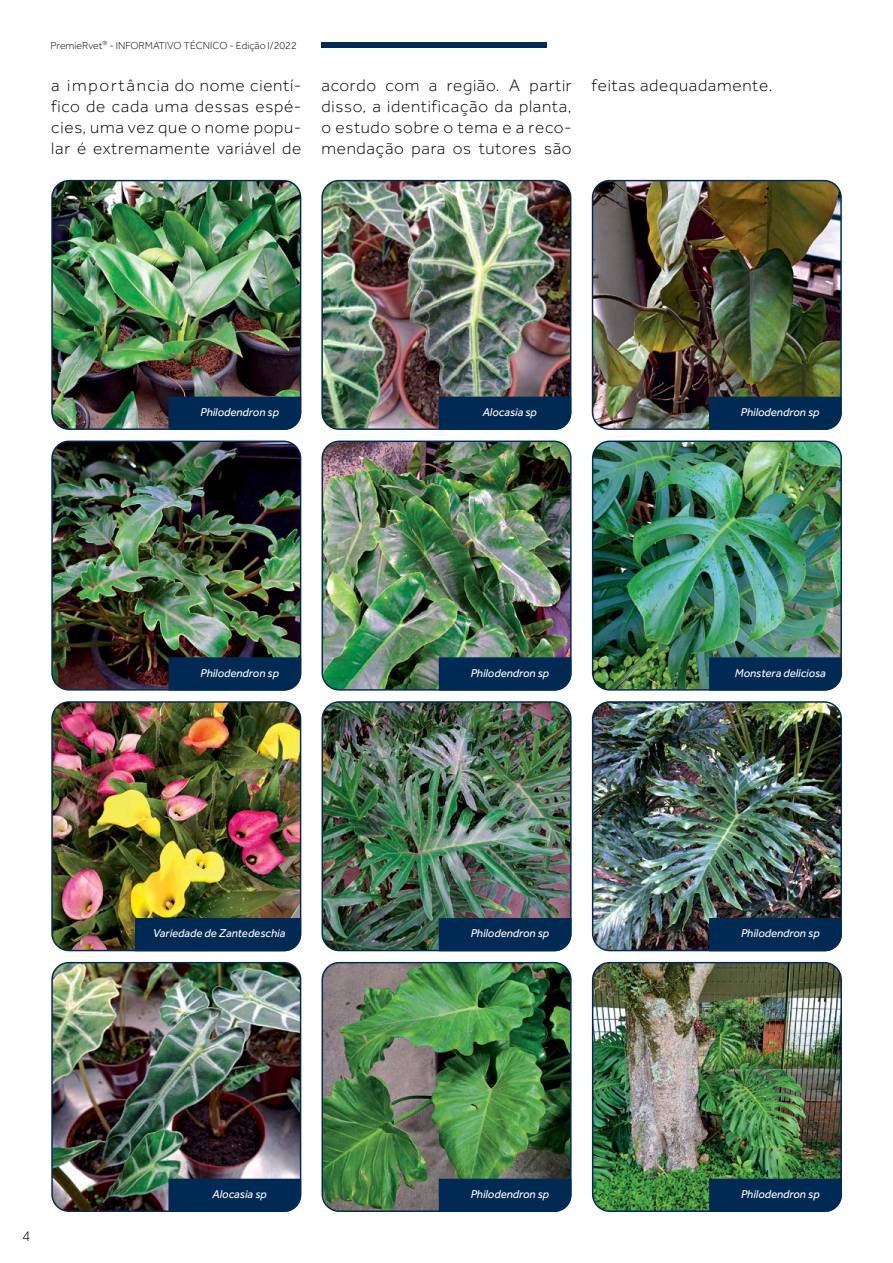
<style>
.page{position:relative;width:893px;height:1263px;background:#fff}
.page>*{position:absolute;margin:0;border:0;box-sizing:border-box;transform-origin:0 0}
.t1{font:300 17.25px/21px "Effra";letter-spacing:.04em;color:#000;text-align:justify}
.t2{font:300 15px "Effra";color:#000}
.t3{font:italic 11.7px "Effra";color:#fff}
.t4{font:300 10.5px "Effra";color:#000}
</style>
<div class="page">
<div style="left:321px;top:42px;width:226px;height:6px;background:#002a54"></div>
<img style="left:53px;top:181px;width:248px;height:247px">
<div style="left:51px;top:180px;width:250px;height:250px;border:1px solid #002a54;border-radius:17px"></div>
<div style="left:168px;top:397px;width:133px;height:33px;background:#002a54"></div>
<img style="left:53px;top:441px;width:248px;height:248px">
<div style="left:51px;top:441px;width:250px;height:250px;border:1px solid #002a54;border-radius:17px"></div>
<svg style="left:168px;top:657px;width:133px;height:34px"></svg>
<img style="left:322px;top:441px;width:248px;height:248px">
<div style="left:322px;top:441px;width:250px;height:250px;border:1px solid #002a54;border-radius:17px"></div>
<svg style="left:439px;top:657px;width:132px;height:34px"></svg>
<img style="left:593px;top:441px;width:248px;height:248px">
<div style="left:592px;top:441px;width:250px;height:250px;border:1px solid #002a54;border-radius:17px"></div>
<svg style="left:709px;top:657px;width:133px;height:34px"></svg>
<img style="left:53px;top:703px;width:248px;height:247px">
<div style="left:51px;top:701px;width:250px;height:250px;border:1px solid #002a54;border-radius:17px"></div>
<div style="left:135px;top:918px;width:166px;height:33px;background:#002a54"></div>
<img style="left:53px;top:963px;width:248px;height:247px">
<div style="left:51px;top:962px;width:250px;height:250px;border:1px solid #002a54;border-radius:17px"></div>
<div style="left:168px;top:1179px;width:133px;height:33px;background:#002a54"></div>
<img style="left:322px;top:703px;width:248px;height:247px">
<div style="left:322px;top:701px;width:250px;height:250px;border:1px solid #002a54;border-radius:17px"></div>
<div style="left:439px;top:918px;width:132px;height:33px;background:#002a54"></div>
<img style="left:322px;top:963px;width:248px;height:248px">
<div style="left:322px;top:962px;width:250px;height:250px;border:1px solid #002a54;border-radius:17px"></div>
<div style="left:439px;top:1179px;width:132px;height:33px;background:#002a54"></div>
<img style="left:593px;top:703px;width:247px;height:247px">
<div style="left:592px;top:701px;width:250px;height:250px;border:1px solid #002a54;border-radius:17px"></div>
<div style="left:709px;top:918px;width:133px;height:33px;background:#002a54"></div>
<img style="left:593px;top:963px;width:248px;height:247px">
<div style="left:592px;top:962px;width:250px;height:250px;border:1px solid #002a54;border-radius:17px"></div>
<div style="left:709px;top:1179px;width:133px;height:33px;background:#002a54"></div>
<img style="left:323px;top:181px;width:248px;height:247px">
<div style="left:321px;top:180px;width:250px;height:250px;border:1px solid #002a54;border-radius:17px"></div>
<div style="left:439px;top:397px;width:132px;height:33px;background:#002a54"></div>
<img style="left:592px;top:181px;width:248px;height:248px">
<div style="left:592px;top:180px;width:250px;height:250px;border:1px solid #002a54;border-radius:17px"></div>
<div style="left:709px;top:397px;width:133px;height:33px;background:#002a54"></div>
<p class="t4" style="left:51px;top:39px;width:248px">PremieRvet<sup>®</sup> - INFORMATIVO TÉCNICO - Edição I/2022</p>
<p class="t1" style="left:51px;top:75px;width:252px">a importância do nome cientí&shy;fico de cada uma dessas espé&shy;cies, uma vez que o nome popu&shy;lar é extremamente variável de</p>
<p class="t1" style="left:322px;top:75px;width:252px">acordo com a região. A partir disso, a identificação da planta, o estudo sobre o tema e a reco&shy;mendação para os tutores são</p>
<p class="t1" style="left:592px;top:75px;width:183px">feitas adequadamente.</p>
<p class="t3" style="left:200px;top:405px;width:80px">Philodendron sp</p>
<p class="t3" style="left:483px;top:405px;width:56px">Alocasia sp</p>
<p class="t3" style="left:741px;top:405px;width:80px">Philodendron sp</p>
<p class="t2" style="left:22px;top:1227px;width:10px">4</p>
<p class="t3" style="left:200px;top:666px;width:80px">Philodendron sp</p>
<p class="t3" style="left:471px;top:666px;width:80px">Philodendron sp</p>
<p class="t3" style="left:735px;top:666px;width:93px">Monstera deliciosa</p>
<p class="t3" style="left:153px;top:927px;width:134px">Variedade de Zantedeschia</p>
<p class="t3" style="left:213px;top:1187px;width:56px">Alocasia sp</p>
<p class="t3" style="left:471px;top:927px;width:80px">Philodendron sp</p>
<p class="t3" style="left:471px;top:1187px;width:80px">Philodendron sp</p>
<p class="t3" style="left:741px;top:927px;width:80px">Philodendron sp</p>
<p class="t3" style="left:741px;top:1187px;width:80px">Philodendron sp</p>
</div>
